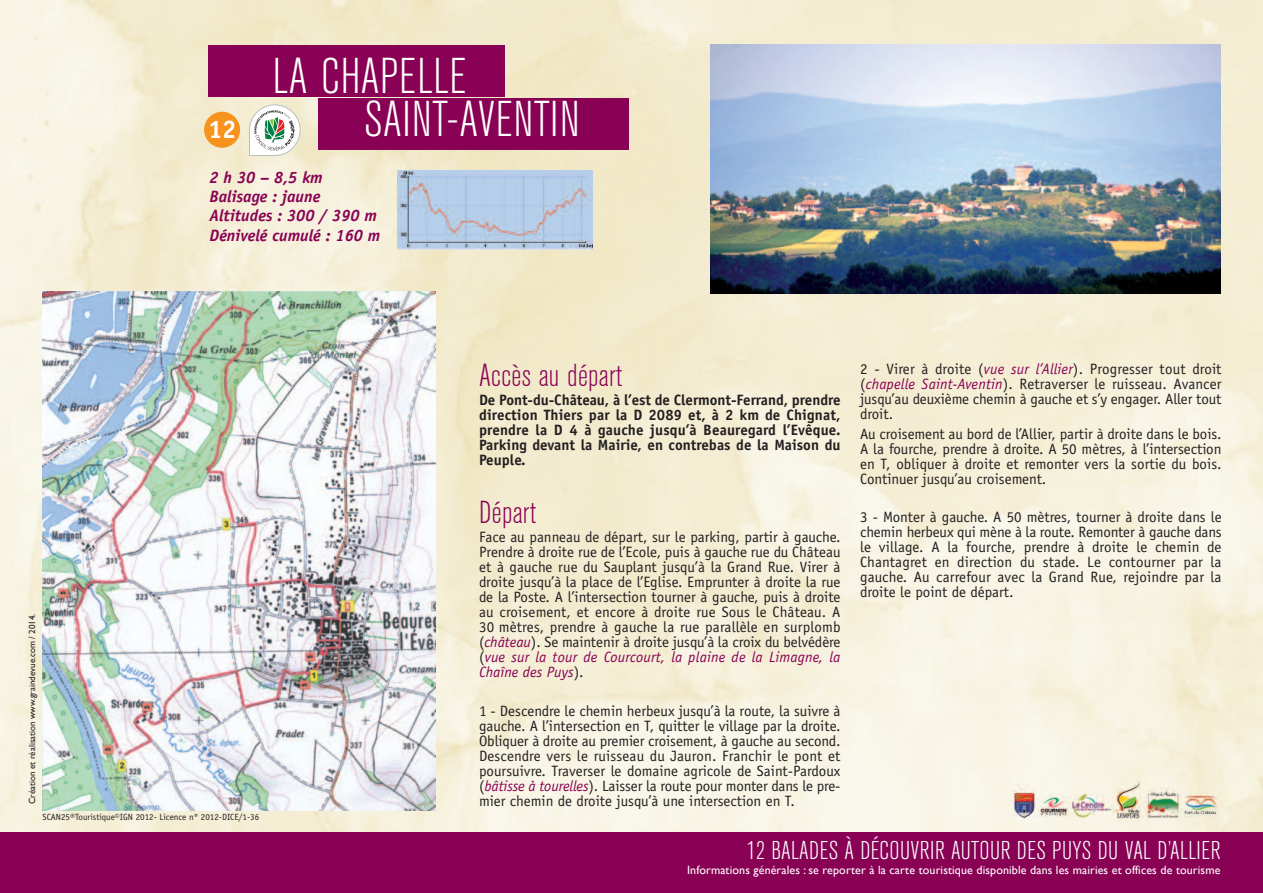
<style>
.page{position:relative;width:1263px;height:893px;background:#fff}
.page>*{position:absolute;margin:0;border:0;box-sizing:border-box;transform-origin:0 0}
.t1{font:300 condensed 49.8px/43.5px "Akzidenz Grotesk BE";letter-spacing:.01em;color:#fff}
.t2{font:300 condensed 31.5px "Akzidenz Grotesk BE";letter-spacing:.01em;color:#890154}
.t3{font:300 condensed 25.5px "Akzidenz Grotesk BE";letter-spacing:.01em;color:#fff}
.t4{font:700 25.5px "Officina Sans";color:#fff}
.t5{font:italic 700 16.5px/19.2px "Officina Sans";color:#890154}
.t6{font:15px/15px "Officina Sans";letter-spacing:-.005em;color:#231f20;text-align:justify}
.t7{font:700 15px/15px "Officina Sans";color:#231f20;text-align:justify}
.t8{font:12px "Gill Sans";letter-spacing:.01em;color:#fff}
.t9{font:9px "Officina Sans";color:#231f20}
.t10{font:9px "Gill Sans";color:#231f20}
.s1{font-style:italic;color:#890154}
</style>
<div class="page">
<img style="left:0;top:0;width:1263px;height:833px">
<div style="left:318px;top:98px;width:311px;height:52px;background:#890154"></div>
<div style="left:208px;top:45px;width:297px;height:51px;background:#890154"></div>
<div style="left:0;top:833px;width:1263px;height:60px;background:#890154"></div>
<img style="left:43px;top:291px;width:393px;height:519px">
<img style="left:397px;top:171px;width:195px;height:79px">
<img style="left:710px;top:44px;width:510px;height:249px">
<svg style="left:249px;top:105px;width:52px;height:51px"></svg>
<div style="left:204px;top:112px;width:36px;height:36px;background:#f7931d;border-radius:50%"></div>
<h3 class="t4" style="left:208px;top:120px;width:30px">12</h3>
<h1 class="t1" style="left:364px;top:57px;width:217px;text-indent:-91px">LA CHAPELLE<br>SAINT-AVENTIN</h1>
<p class="t10" style="left:27px;top:804px;width:192px;rotate:-90deg">Création et réalisation www.graindevue.com / 2014.</p>
<p class="t5" style="left:210px;top:169px;width:172px">2h30–8,5km<br>Balisage : jaune<br>Altitudes : 300 / 390 m<br>Dénivelé cumulé : 160 m</p>
<p class="t9" style="left:43px;top:814px;width:218px">SCAN25®Touristique©IGN 2012- Licence n° 2012-DICE/1-36</p>
<h2 class="t2" style="left:479px;top:364px;width:145px">Accès au départ</h2>
<p class="t7" style="left:479px;top:394px;width:363px">De Pont-du-Château, à l’est de Clermont-Ferrand, prendre direction Thiers par la D 2089 et, à 2 km de Chignat, prendre la D 4 à gauche jusqu’à Beauregard l’Evêque.<br>Parking devant la Mairie, en contrebas de la Maison du Peuple.</p>
<h2 class="t2" style="left:479px;top:501px;width:58px">Départ</h2>
<p class="t6" style="left:479px;top:531px;width:363px">Face au panneau de départ, sur le parking, partir à gauche.<br>Prendre à droite rue de l’Ecole, puis à gauche rue du Château et à gauche rue du Sauplant jusqu’à la Grand Rue. Virer à droite jusqu’à la place de l’Eglise. Emprunter à droite la rue de la Poste. A l’intersection tourner à gauche, puis à droite au croisement, et encore à droite rue Sous le Château. A 30 mètres, prendre à gauche la rue parallèle en surplomb (<span class="s1">château</span>). Se maintenir à droite jusqu’à la croix du belvédère (<span class="s1">vue sur la tour de Courcourt, la plaine de la Limagne, la Chaîne des Puys</span>).</p>
<p class="t6" style="left:479px;top:704px;width:363px">1 - Descendre le chemin herbeux jusqu’à la route, la suivre à gauche. A l’intersection en T, quitter le village par la droite.<br>Obliquer à droite au premier croisement, à gauche au second.<br>Descendre vers le ruisseau du Jauron. Franchir le pont et poursuivre. Traverser le domaine agricole de Saint-Pardoux (<span class="s1">bâtisse à tourelles</span>). Laisser la route pour monter dans le pre&shy;mier chemin de droite jusqu’à une intersection en T.</p>
<p class="t6" style="left:860px;top:363px;width:363px">2 - Virer à droite (<span class="s1">vue sur l’Allier</span>). Progresser tout droit (<span class="s1">chapelle Saint-Aventin</span>). Retraverser le ruisseau. Avancer jusqu’au deuxième chemin à gauche et s’y engager. Aller tout droit.</p>
<p class="t6" style="left:860px;top:427px;width:363px">Au croisement au bord de l’Allier, partir à droite dans le bois.<br>A la fourche, prendre à droite. A 50 mètres, à l’intersection en T, obliquer à droite et remonter vers la sortie du bois.<br>Continuer jusqu’au croisement.</p>
<p class="t6" style="left:860px;top:511px;width:363px">3 - Monter à gauche. A 50 mètres, tourner à droite dans le chemin herbeux qui mène à la route. Remonter à gauche dans le village. A la fourche, prendre à droite le chemin de Chantagret en direction du stade. Le contourner par la gauche. Au carrefour avec la Grand Rue, rejoindre par la droite le point de départ.</p>
<h3 class="t3" style="left:747px;top:841px;width:475px">12 BALADES À DÉCOUVRIR AUTOUR DES PUYS DU VAL D’ALLIER</h3>
<p class="t8" style="left:687px;top:863px;width:535px">Informations générales : se reporter à la carte touristique disponible dans les mairies et offices de tourisme</p>
</div>
